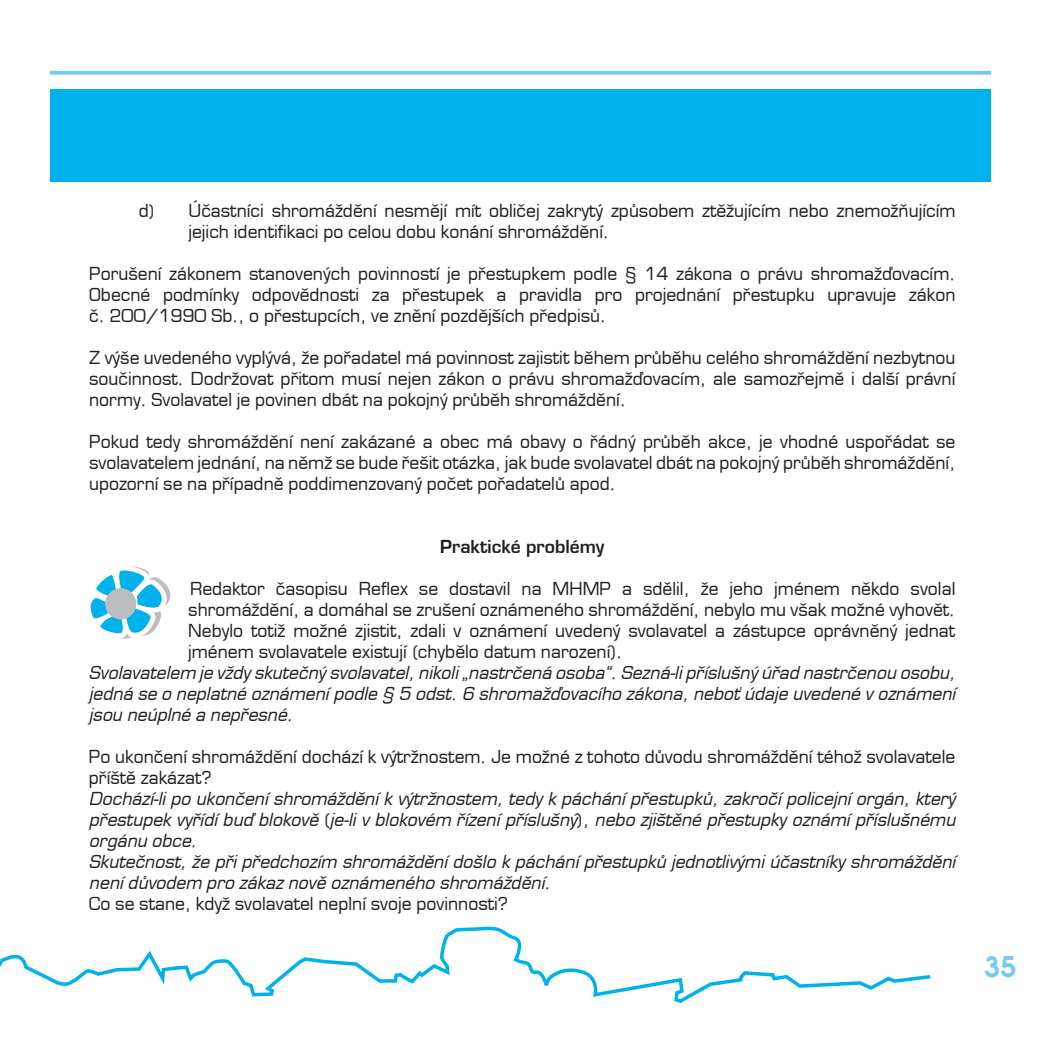
<style>
.page{position:relative;width:1042px;height:1042px;background:#fff}
.page>*{position:absolute;margin:0;border:0;box-sizing:border-box;transform-origin:0 0}
.t1{font:700 28px "Avalon";color:#75cbf2}
.t2{font:17.5px/21px "Euromode";color:#231f20;text-align:justify}
.t3{font:italic 17.5px/21px "Euromode";color:#231f20}
.t4{font:700 17.5px "Euromode";color:#231f20}
.s1{font-family:"Avalon"}
.s2{font-family:"Avalon";font-style:normal}
</style>
<div class="page">
<hr style="left:0;top:71px;width:992px;height:3px;background:#75cbf2">
<svg style="left:6px;top:926px;width:925px;height:77px"></svg>
<div style="left:0;top:89px;width:1002px;height:93px;background:#00b2ec"></div>
<svg style="left:0;top:957px;width:6px;height:10px"></svg>
<div style="left:0;top:0;width:50px;height:873px;background:#fff"></div>
<div style="left:991px;top:0;width:51px;height:1042px;background:#fff"></div>
<svg style="left:90px;top:566px;width:81px;height:73px"></svg>
<div style="left:105px;top:588px;width:31px;height:31px;background:#bcbdc0;border-radius:50%"></div>
<p class="t2" style="left:139px;top:200px;width:18px">d<span class="s1">]</span></p>
<p class="t2" style="left:188px;top:200px;width:768px">Účastníci shromáždění nesmějí mít obličej zakrytý způsobem ztěžujícím nebo znemožňujícím jejich identifikaci po celou dobu konání shromáždění.</p>
<p class="t2" style="left:89px;top:263px;width:868px">Porušení zákonem stanovených povinností je přestupkem podle § 14 zákona o právu shromažďovacím.<br>Obecné podmínky odpovědnosti za přestupek a pravidla pro projednání přestupku upravuje zákon č. 200/1990 Sb., o přestupcích, ve znění pozdějších předpisů.</p>
<p class="t2" style="left:89px;top:347px;width:868px">Z výše uvedeného vyplývá, že pořadatel má povinnost zajistit během průběhu celého shromáždění nezbytnou součinnost. Dodržovat přitom musí nejen zákon o právu shromažďovacím, ale samozřejmě i další právní normy. Svolavatel je povinen dbát na pokojný průběh shromáždění.</p>
<p class="t2" style="left:89px;top:431px;width:868px">Pokud tedy shromáždění není zakázané a obec má obavy o řádný průběh akce, je vhodné uspořádat se svolavatelem jednání, na němž se bude řešit otázka, jak bude svolavatel dbát na pokojný průběh shromáždění, upozorní se na případně poddimenzovaný počet pořadatelů apod.</p>
<p class="t4" style="left:440px;top:536px;width:166px">Praktické problémy</p>
<p class="t2" style="left:190px;top:578px;width:767px">Redaktor časopisu Reflex se dostavil na MHMP a sdělil, že jeho jménem někdo svolal</p>
<p class="t2" style="left:188px;top:599px;width:768px">shromáždění, a domáhal se zrušení oznámeného shromáždění, nebylo mu však možné vyhovět.</p>
<p class="t2" style="left:188px;top:620px;width:768px">Nebylo totiž možné zjistit, zdali v oznámení uvedený svolavatel a zástupce oprávněný jednat</p>
<p class="t2" style="left:188px;top:641px;width:436px">jménem svolavatele existují <span class="s1">[</span>chybělo datum narození<span class="s1">]</span>.</p>
<p class="t3" style="left:89px;top:662px;width:868px">Svolavatelem je vždy skutečný svolavatel, nikoli „nastrčená osoba“. Sezná-li příslušný úřad nastrčenou osobu,</p>
<p class="t3" style="left:89px;top:683px;width:868px">jedná se o neplatné oznámení podle § 5 odst. 6 shromažďovacího zákona, neboť údaje uvedené v oznámení</p>
<p class="t3" style="left:89px;top:704px;width:206px">jsou neúplné a nepřesné.</p>
<p class="t2" style="left:89px;top:746px;width:868px">Po ukončení shromáždění dochází k výtržnostem. Je možné z tohoto důvodu shromáždění téhož svolavatele příště zakázat?</p>
<p class="t3" style="left:89px;top:788px;width:868px">Dochází-li po ukončení shromáždění k výtržnostem, tedy k páchání přestupků, zakročí policejní orgán, který přestupek vyřídí buď blokově <span class="s2">[</span>je-li v blokovém řízení příslušný<span class="s2">]</span>, nebo zjištěné přestupky oznámí příslušnému orgánu obce.<br>Skutečnost, že při předchozím shromáždění došlo k páchání přestupků jednotlivými účastníky shromáždění není důvodem pro zákaz nově oznámeného shromáždění.</p>
<p class="t2" style="left:89px;top:893px;width:421px">Co se stane, když svolavatel neplní svoje povinnosti?</p>
<h1 class="t1" style="left:984px;top:949px;width:34px">35</h1>
</div>
